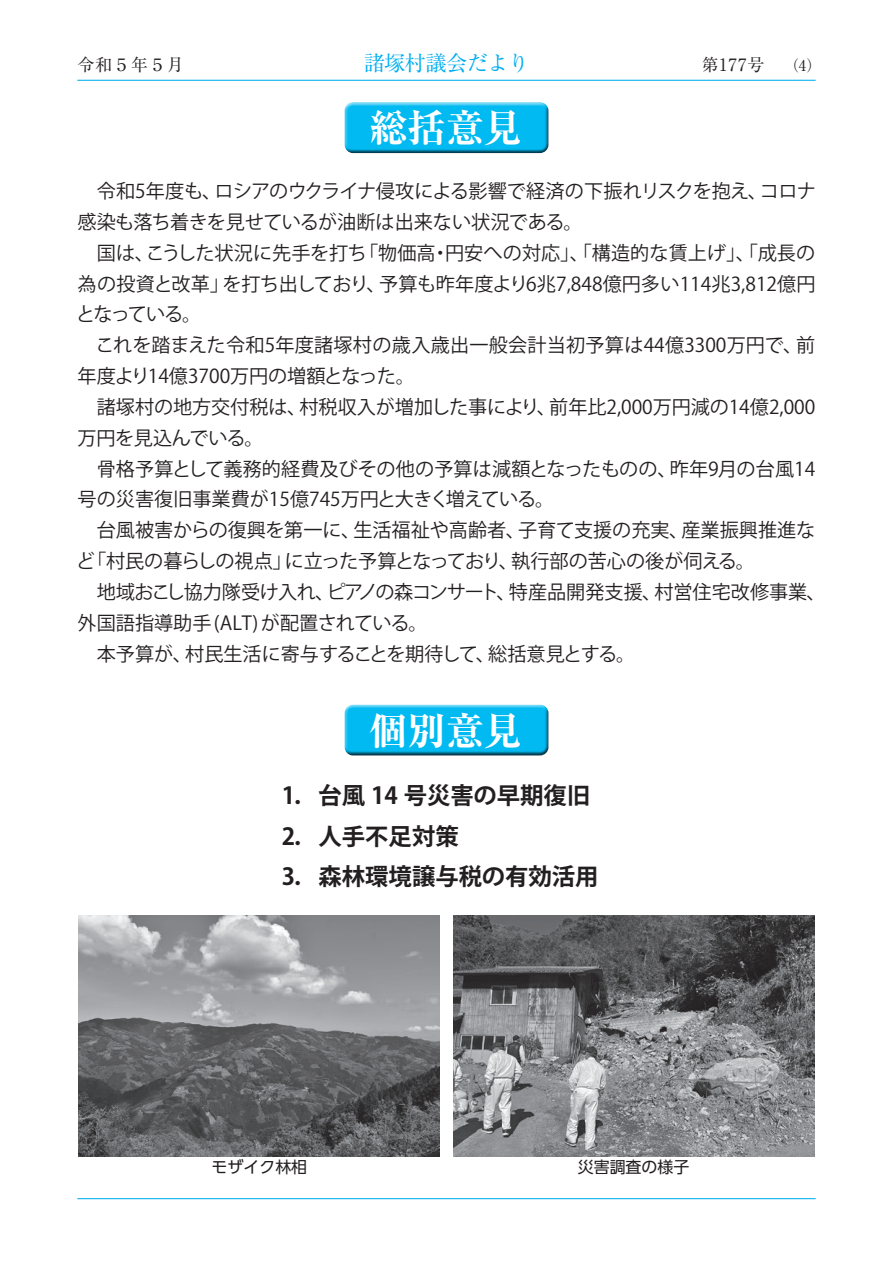
<style>
.page{position:relative;width:893px;height:1263px;background:#fff}
.page>*{position:absolute;margin:0;border:0;box-sizing:border-box;transform-origin:0 0}
.t1{font:700 expanded 38.25px "Ryumin Pr 6 N";color:#fff}
.本文2{font:700 23.4px "Koz Go Pr 6 N";color:#231f20}
.t2{font:21.3px "Ryumin Pr 6 N";letter-spacing:-.03em;color:#00aeef}
.本文1{font:19.2px/30.9px "Koz Go Pr 6 N";color:#231f20}
.本文1-2{font:19.2px "Koz Go Pr 6 N";letter-spacing:-.035em;color:#231f20}
.本文1-3{font:19.2px/30.9px "Koz Go Pr 6 N";letter-spacing:-.06em;color:#231f20}
.本文1-4{font:19.2px "Koz Go Pr 6 N";letter-spacing:-.08em;color:#231f20}
.本文1-5{font:19.2px "Koz Go Pr 6 N";letter-spacing:-.1em;color:#231f20}
.本文1-6{font:19.2px "Koz Go Pr 6 N";letter-spacing:-.04em;color:#231f20}
.t3{font:16.95px "Ryumin Pr 6 N";letter-spacing:.05em;color:#231f20}
.t4{font:15.9px "UD Shin Go Pr 6 N";color:#231f20}
.t5{font:14.85px "Ryumin Pr 6 N";color:#231f20}
</style>
<div class="page">
<hr style="left:77px;top:1198px;width:739px;height:1px;background:#00aeef">
<hr style="left:77px;top:80px;width:739px;height:1px;background:#00aeef">
<div style="left:343px;top:98px;width:208px;height:52px;background:#fff;opacity:.75"></div>
<div style="left:343px;top:104px;width:210px;height:53px;background:#231f20;opacity:.75"></div>
<div style="left:343px;top:700px;width:208px;height:53px;background:#fff;opacity:.75"></div>
<div style="left:343px;top:706px;width:210px;height:54px;background:#231f20;opacity:.75"></div>
<img style="left:79px;top:915px;width:361px;height:241px">
<img style="left:453px;top:915px;width:361px;height:241px">
<p class="t3" style="left:78px;top:52px;width:108px">令和５年５月</p>
<p class="t2" style="left:364px;top:47px;width:167px">諸塚村議会だより</p>
<h1 class="t1" style="left:369px;top:98px;width:155px">総括意見</h1>
<p class="t3" style="left:701px;top:52px;width:64px">第177号</p>
<p class="t5" style="left:784px;top:54px;width:39px">) (4</p>
<p class="本文1" style="left:78px;top:176px;width:506px;text-indent:19px">令和5年度も、<br>感染も落ち着きを見せているが油断は出来ない状況である。</p>
<p class="本文1" style="left:445px;top:238px;width:372px">円安への対応」、「構造的な賃上げ」、「成長の</p>
<p class="本文1-2" style="left:215px;top:180px;width:554px">ロシアのウクライナ侵攻による影響で経済の下振れリスクを抱え、</p>
<p class="本文1" style="left:760px;top:176px;width:58px">コロナ</p>
<p class="本文1" style="left:359px;top:238px;width:78px">「物価高</p>
<p class="本文1" style="left:146px;top:238px;width:222px">こうした状況に先手を打ち</p>
<p class="本文1" style="left:97px;top:238px;width:59px">国は、</p>
<p class="本文1" style="left:431px;top:238px;width:21px">・</p>
<p class="本文1" style="left:379px;top:269px;width:438px">予算も昨年度より兆6 7,848億円多い114兆3,812億円</p>
<p class="本文1-3" style="left:76px;top:269px;width:155px">為の投資と改革」となっている。</p>
<p class="本文1-2" style="left:222px;top:273px;width:165px">を打ち出しており、</p>
<p class="本文1" style="left:78px;top:330px;width:726px;text-indent:18px">これを踏まえた令和5年度諸塚村の歳入歳出一般会計当初予算は44億3300万円で、年度より14億3700万円の増額となった。</p>
<p class="本文1" style="left:549px;top:392px;width:268px">前年比2,000万円減の14億2,000</p>
<p class="本文1" style="left:796px;top:330px;width:21px">前</p>
<p class="本文1" style="left:299px;top:392px;width:258px">村税収入が増加した事により、</p>
<p class="本文1" style="left:78px;top:392px;width:230px;text-indent:19px">諸塚村の地方交付税は、万円を見込んでいる。</p>
<p class="本文1" style="left:78px;top:454px;width:600px;text-indent:19px">骨格予算として義務的経費及びその他の予算は減額となったものの、号の災害復旧事業費が15億745万円と大きく増えている。</p>
<p class="本文1" style="left:670px;top:454px;width:147px">昨年9月の台風14</p>
<p class="本文1" style="left:97px;top:515px;width:265px">台風被害からの復興を第一に、</p>
<p class="本文1" style="left:681px;top:515px;width:135px">産業振興推進な</p>
<p class="本文1" style="left:353px;top:515px;width:173px">生活福祉や高齢者、</p>
<p class="本文1" style="left:518px;top:515px;width:172px">子育て支援の充実、</p>
<p class="本文1" style="left:511px;top:546px;width:245px">執行部の苦心の後が伺える。</p>
<p class="本文1" style="left:76px;top:546px;width:217px">「ど村民の暮らしの視点」</p>
<p class="本文1-4" style="left:285px;top:550px;width:235px">に立った予算となっており、</p>
<p class="本文1-5" style="left:327px;top:581px;width:190px">ピアノの森コンサート、</p>
<p class="本文1" style="left:654px;top:577px;width:173px">村営住宅改修事業、</p>
<p class="本文1" style="left:78px;top:577px;width:351px;text-indent:19px">地域おこし協力隊受け入れ、<br>外国語指導助手(ALT) が配置されている。</p>
<p class="本文1" style="left:509px;top:577px;width:154px">特産品開発支援、</p>
<p class="本文1" style="left:97px;top:638px;width:97px">本予算が、</p>
<p class="本文1" style="left:185px;top:638px;width:311px">村民生活に寄与することを期待して、</p>
<p class="本文1-6" style="left:488px;top:643px;width:148px">総括意見とする。</p>
<h1 class="t1" style="left:369px;top:700px;width:155px">個別意見</h1>
<p class="本文2" style="left:282px;top:782px;width:310px">1．台風 14 号災害の早期復旧</p>
<p class="本文2" style="left:282px;top:823px;width:179px">2．人手不足対策</p>
<p class="本文2" style="left:282px;top:863px;width:318px">3．森林環境譲与税の有効活用</p>
<p class="t4" style="left:212px;top:1154px;width:97px">モザイク林相</p>
<p class="t4" style="left:578px;top:1154px;width:113px">災害調査の様子</p>
</div>
